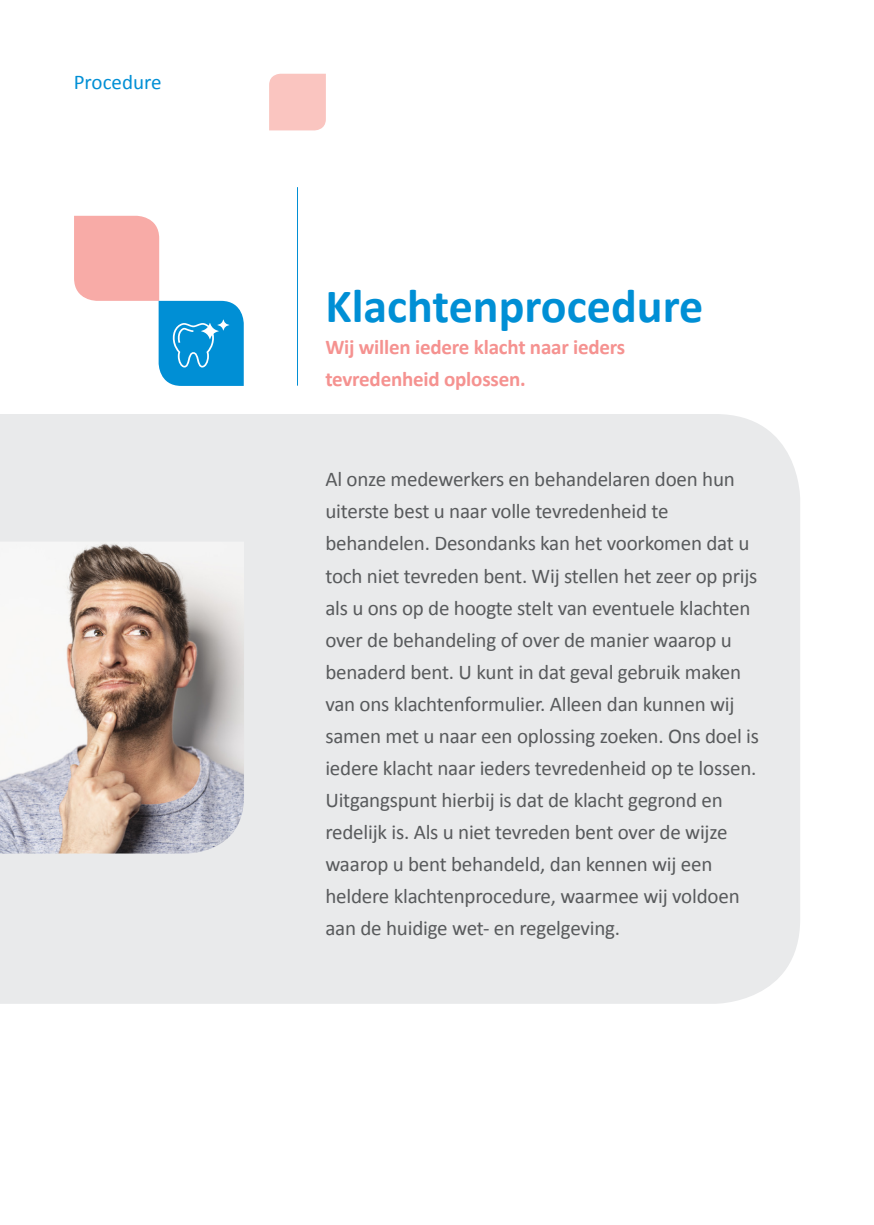
<style>
.page{position:relative;width:874px;height:1225px;background:#fff}
.page>*{position:absolute;margin:0;border:0;box-sizing:border-box;transform-origin:0 0}
.t1{font:700 48px "Calibri";color:#008fd5}
.t2{font:21px/32px "Calibri";letter-spacing:-.01em;color:#585a5c}
.t3{font:700 21px/32px "Calibri";letter-spacing:-.01em;color:#f59290}
.t4{font:21px "Calibri";color:#008fd5}
</style>
<div class="page">
<div style="left:0;top:414px;width:799px;height:589px;background:#e9eaeb"></div>
<hr style="left:297px;top:187px;width:1px;height:199px;background:#008fd5">
<div style="left:269px;top:74px;width:57px;height:56px;background:#fac5c0"></div>
<svg style="left:74px;top:216px;width:169px;height:170px"></svg>
<img style="left:0;top:541px;width:244px;height:312px">
<p class="t4" style="left:74px;top:69px;width:89px">Procedure</p>
<p class="t1" style="left:325px;top:276px;width:379px">Klachtenprocedure</p>
<p class="t3" style="left:325px;top:331px;width:301px">Wij willen iedere klacht naar ieders tevredenheid oplossen.</p>
<p class="t2" style="left:325px;top:463px;width:435px">Al onze medewerkers en behandelaren doen hun uiterste best u naar volle tevredenheid te behandelen. Desondanks kan het voorkomen dat u toch niet tevreden bent. Wij stellen het zeer op prijs als u ons op de hoogte stelt van eventuele klachten over de behandeling of over de manier waarop u benaderd bent. U kunt in dat geval gebruik maken van ons klachtenformulier. Alleen dan kunnen wij samen met u naar een oplossing zoeken. Ons doel is iedere klacht naar ieders tevredenheid op te lossen.<br>Uitgangspunt hierbij is dat de klacht gegrond en redelijk is. Als u niet tevreden bent over de wijze waarop u bent behandeld, dan kennen wij een heldere klachtenprocedure, waarmee wij voldoen aan de huidige wet- en regelgeving.</p>
</div>
